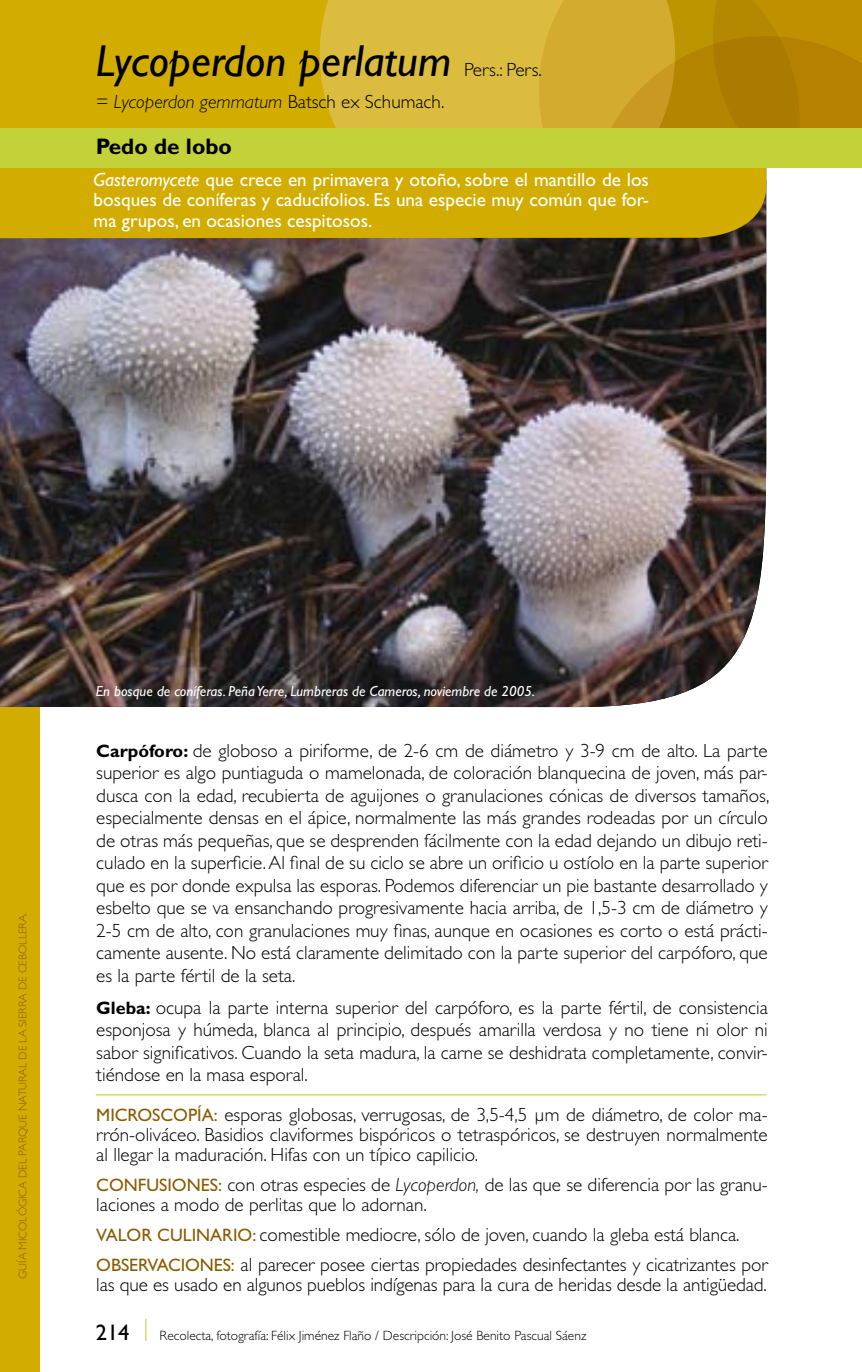
<style>
.page{position:relative;width:862px;height:1372px;background:#fff}
.page>*{position:absolute;margin:0;border:0;box-sizing:border-box;transform-origin:0 0}
.t1{font:italic 45px "Gill Sans";color:#000}
.t2{font:700 22.5px "Gill Sans";color:#000}
.t3{font:22.5px "Gill Sans";color:#000}
.t4{font:300 19.12px/22.5px "Gill Sans";color:#000;text-align:justify}
.t5{font:19.12px/20.2px "Gill Sans";color:#fff;text-align:justify}
.t6{font:italic 300 19.12px "Gill Sans";color:#000}
.t7{font:italic 14.62px "Gill Sans";color:#fff}
.t8{font:300 13.5px "Gill Sans";color:#000}
.t9{font:300 11.25px "Gill Sans";color:#895c04}
.s1{font-style:normal}
.s2{font-style:italic}
.s3{font-weight:700;font-size:18px}
.s4{font-weight:400;font-size:18px;color:#895c04}
</style>
<div class="page">
<div style="left:0;top:0;width:40px;height:1371px;background:#d2ad00"></div>
<svg style="left:145px;top:1318px;width:1px;height:22px"></svg>
<img style="left:0;top:238px;width:765px;height:469px">
<div style="left:40px;top:168px;width:725px;height:70px;background:#d2ad00"></div>
<div style="left:0;top:0;width:861px;height:154px;background:#d2ad00"></div>
<div style="left:319px;top:0;width:219px;height:129px;background:#dcbc3e"></div>
<svg style="left:538px;top:0;width:50px;height:129px;background:#d4ad31"></svg>
<svg style="left:588px;top:0;width:273px;height:129px;background:#bd8f0d"></svg>
<div style="left:0;top:129px;width:861px;height:39px;background:#c3d238"></div>
<hr style="left:96px;top:1094px;width:669px;height:1px;background:#c3d238">
<h1 class="t1" style="left:96px;top:35px;width:357px">Lycoperdon perlatum</h1>
<p class="t6" style="left:96px;top:91px;width:350px">= Lycoperdon gemmatum <span class="s1">Batsch ex Schumach.</span></p>
<p class="t4" style="left:464px;top:58px;width:79px">Pers.: Pers.</p>
<p class="t2" style="left:96px;top:133px;width:137px">Pedo de lobo</p>
<p class="t5" style="left:94px;top:170px;width:556px"><span class="s2">Gasteromycete</span> que crece en primavera y otoño, sobre el mantillo de los bosques de coníferas y caducifolios. Es una especie muy común que for&shy;ma grupos, en ocasiones cespitosos.</p>
<p class="t9" style="left:16px;top:1278px;width:367px;rotate:-90deg">guía micológ ica del Parque Natural de la Sierra de Cebollera.</p>
<p class="t7" style="left:96px;top:682px;width:440px">En bosque de coníferas. Peña Yerre, Lumbreras de Cameros, noviembre de 2005.</p>
<p class="t4" style="left:96px;top:739px;width:674px"><span class="s3">Carpóforo:</span> de globoso a piriforme, de 2-6 cm de diámetro y 3-9 cm de alto. La parte superior es algo puntiaguda o mamelonada, de coloración blanquecina de joven, más par&shy;dusca con la edad, recubierta de aguijones o granulaciones cónicas de diversos tamaños, especialmente densas en el ápice, normalmente las más grandes rodeadas por un círculo de otras más pequeñas, que se desprenden fácilmente con la edad dejando un dibujo reti&shy;culado en la superficie. Al final de su ciclo se abre un orificio u ostíolo en la parte superior que es por donde expulsa las esporas. Podemos diferenciar un pie bastante desarrollado y esbelto que se va ensanchando progresivamente hacia arriba, de 1,5-3 cm de diámetro y 2-5 cm de alto, con granulaciones muy finas, aunque en ocasiones es corto o está prácti&shy;camente ausente. N o está claramente delimitado con la parte superior del carpóforo, que es la parte fértil de la seta.</p>
<p class="t4" style="left:96px;top:996px;width:672px"><span class="s3">Gleba:</span> ocupa la parte interna superior del carpóforo, es la parte fértil, de consistencia esponjosa y húmeda, blanca al principio, después amarilla verdosa y no tiene ni olor ni sabor significativos. Cuando la seta madura, la carne se deshidrata completamente, convir&shy;tiéndose en la masa esporal.</p>
<p class="t4" style="left:96px;top:1104px;width:672px;line-height:20.2px"><span class="s4">Microscopía:</span> esporas globosas, verrugosas, de 3,5-4,5 µ m de diámetro, de color ma&shy;rrón-oliváceo. Basidios claviformes bispóricos o tetraspóricos, se destruyen normalmente al llegar la maduración. Hifas con un típico capilicio.</p>
<p class="t4" style="left:96px;top:1174px;width:672px;line-height:20.2px"><span class="s4">Confusiones:</span> con otras especies de <span class="s2">Lycoperdon,</span> de las que se diferencia por las granu&shy;laciones a modo de perlitas que lo adornan.</p>
<p class="t4" style="left:96px;top:1219px;width:672px;line-height:29.9px"><span class="s4">Valor culinario:</span> comestible mediocre, sólo de joven, cuando la gleba está blanca.<br><span class="s4">Observaciones:</span> al parecer posee ciertas propiedades desinfectantes y cicatrizantes por</p>
<p class="t4" style="left:96px;top:1273px;width:671px">las que es usado en algunos pueblos indígenas para la cura de heridas desde la antigüedad.</p>
<p class="t3" style="left:96px;top:1319px;width:35px">214</p>
<p class="t8" style="left:159px;top:1327px;width:428px">Recolecta, fotografía: Félix Jiménez Flaño / Descripción: José Benito Pascual Sáenz</p>
</div>
